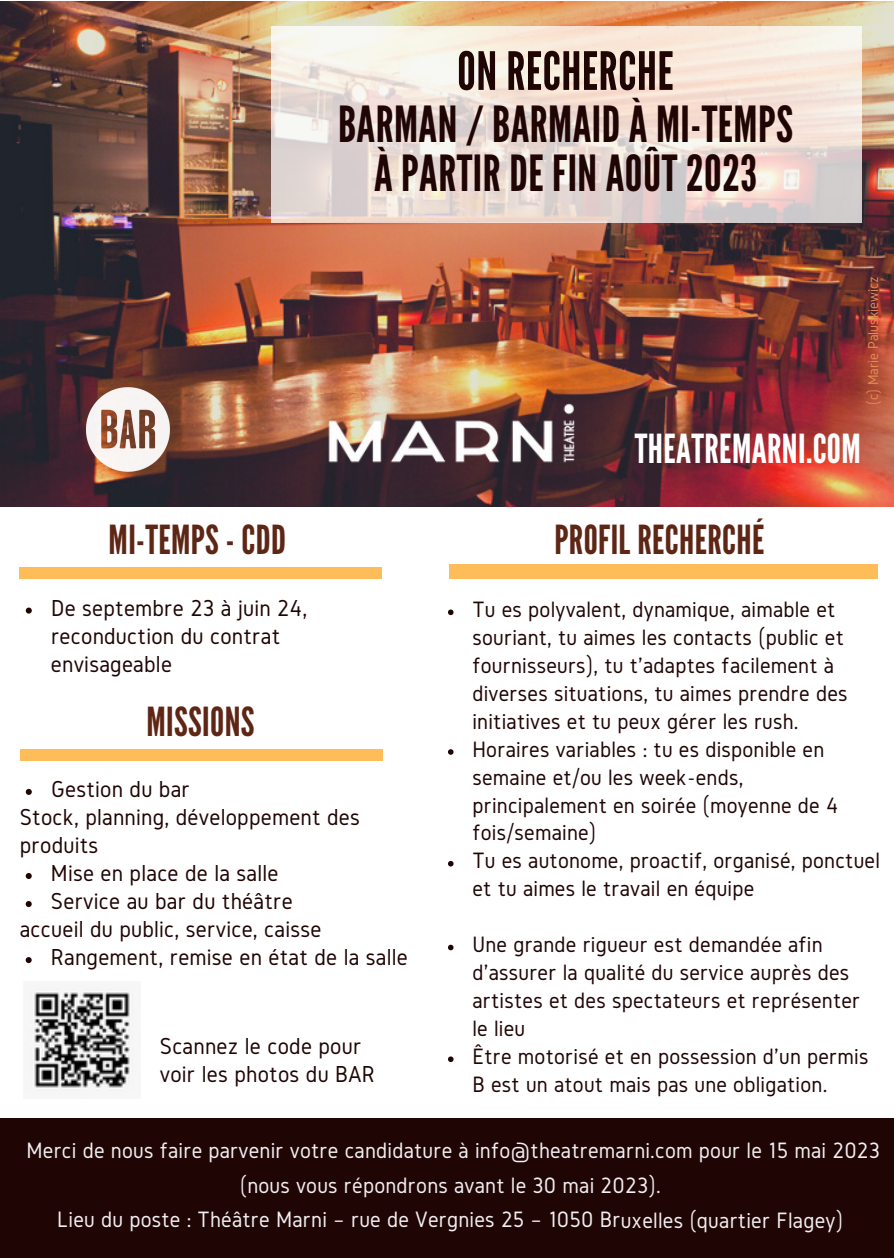
<style>
.page{position:relative;width:894px;height:1258px;background:#fff}
.page>*{position:absolute;margin:0;border:0;box-sizing:border-box;transform-origin:0 0}
.t1{font:52.8px "League Gothic";letter-spacing:.01em;color:#200505}
.t2{font:49.8px/49.5px "League Gothic";letter-spacing:.01em;color:#200505;text-align:center}
.t3{font:39.9px "League Gothic";letter-spacing:.01em;color:#5e2615}
.t4{font:39.9px "League Gothic";letter-spacing:.01em;color:#fff}
.t5{font:24px/27.9px "Gidole";letter-spacing:.01em;color:#200505}
.t6{font:23.1px/27.9px "Gidole";letter-spacing:.01em;color:#200505}
.t7{font:23.1px/34.8px "Gidole";letter-spacing:.01em;color:#f2eef1;text-align:center}
.t8{font:15px "Gidole";color:#e18d54}
</style>
<div class="page">
<img style="left:0;top:2px;width:893px;height:504px">
<svg style="left:271px;top:26px;width:590px;height:196px;background:#ede0d9"></svg>
<div style="left:0;top:1118px;width:893px;height:140px;background:#200505"></div>
<div style="left:19px;top:567px;width:363px;height:11px;background:#ffbd59"></div>
<div style="left:449px;top:565px;width:427px;height:13px;background:#ffbd59"></div>
<div style="left:20px;top:749px;width:362px;height:12px;background:#ffbd59"></div>
<img style="left:322px;top:394px;width:261px;height:81px">
<img style="left:58px;top:360px;width:140px;height:140px">
<img style="left:31px;top:989px;width:102px;height:102px">
<svg style="left:448px;top:609px;width:5px;height:6px"></svg>
<svg style="left:448px;top:749px;width:5px;height:6px"></svg>
<svg style="left:448px;top:861px;width:5px;height:5px"></svg>
<svg style="left:448px;top:945px;width:5px;height:5px"></svg>
<svg style="left:448px;top:1056px;width:5px;height:6px"></svg>
<svg style="left:26px;top:607px;width:6px;height:6px"></svg>
<svg style="left:26px;top:789px;width:6px;height:6px"></svg>
<svg style="left:26px;top:873px;width:6px;height:6px"></svg>
<svg style="left:26px;top:901px;width:6px;height:6px"></svg>
<svg style="left:26px;top:957px;width:6px;height:6px"></svg>
<h1 class="t1" style="left:457px;top:41px;width:218px">ON RECHERCHE</h1>
<h2 class="t2" style="left:338px;top:100px;width:456px">BARMAN / BARMAID À MI-TEMPS<br>À PARTIR DE FIN AOÛT 2023</h2>
<p class="t8" style="left:864px;top:405px;width:130px;rotate:-90deg">(c) Marie Paluskiewicz</p>
<h3 class="t3" style="left:109px;top:517px;width:179px">MI-TEMPS - CDD</h3>
<p class="t5" style="left:51px;top:593px;width:258px">De septembre 23 à juin 24, reconduction du contrat envisageable</p>
<h3 class="t3" style="left:146px;top:698px;width:110px">MISSIONS</h3>
<p class="t5" style="left:51px;top:775px;width:140px">Gestion du bar</p>
<p class="t5" style="left:20px;top:803px;width:341px">Stock, planning, développement des produits</p>
<p class="t5" style="left:51px;top:859px;width:243px">Mise en place de la salle<br>Service au bar du théâtre</p>
<p class="t5" style="left:51px;top:943px;width:358px">Rangement, remise en état de la salle</p>
<p class="t5" style="left:20px;top:915px;width:303px">accueil du public, service, caisse</p>
<p class="t5" style="left:160px;top:1031px;width:216px">Scannez le code pour voir les photos du BAR</p>
<h3 class="t4" style="left:634px;top:425px;width:227px">THEATREMARNI.COM</h3>
<h3 class="t3" style="left:554px;top:517px;width:211px">PROFIL RECHERCHÉ</h3>
<p class="t6" style="left:472px;top:595px;width:409px">Tu es polyvalent, dynamique, aimable et souriant, tu aimes les contacts (public et fournisseurs), tu t'adaptes facilement à diverses situations, tu aimes prendre des initiatives et tu peux gérer les rush.<br>Horaires variables : tu es disponible en semaine et/ou les week-ends, principalement en soirée (moyenne de 4 fois/semaine)<br>Tu es autonome, proactif, organisé, ponctuel et tu aimes le travail en équipe</p>
<p class="t6" style="left:472px;top:930px;width:389px">Une grande rigueur est demandée afin d'assurer la qualité du service auprès des artistes et des spectateurs et représenter</p>
<p class="t6" style="left:472px;top:1042px;width:397px">Être motorisé et en possession d'un permis<br>B est un atout mais pas une obligation.</p>
<p class="t6" style="left:472px;top:1014px;width:54px">le lieu</p>
<p class="t7" style="left:26px;top:1132px;width:854px">Merci de nous faire parvenir votre candidature à info@theatremarni.com pour le 15 mai 2023 (nous vous répondrons avant le 30 mai 2023).<br>Lieu du poste : Théâtre Marni – rue de Vergnies 25 – 1050 Bruxelles (quartier Flagey)</p>
</div>
